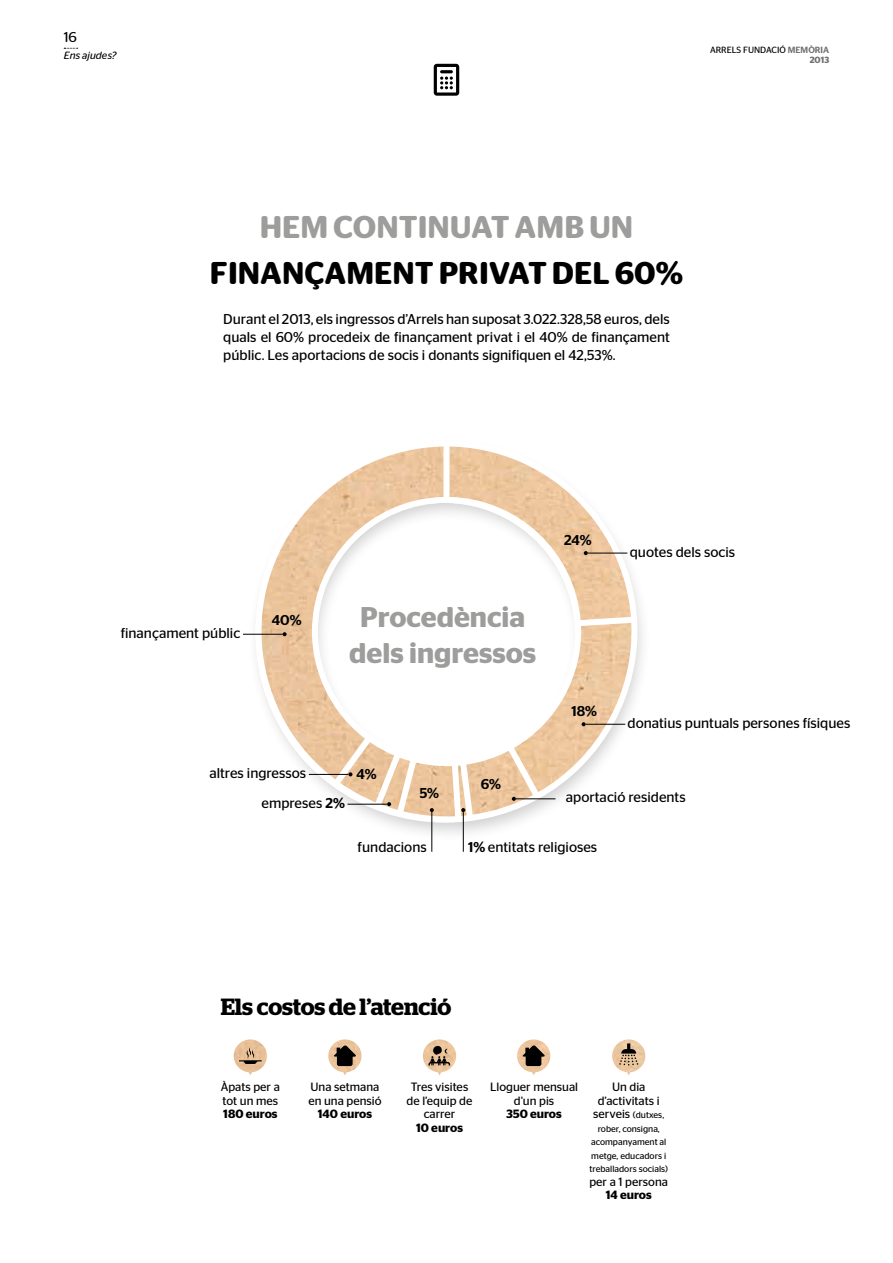
<style>
.page{position:relative;width:893px;height:1263px;background:#fff}
.page>*{position:absolute;margin:0;border:0;box-sizing:border-box;transform-origin:0 0}
.t1{font:600 31.5px "Stag Sans Round";color:#000}
.t2{font:600 31.5px "Stag Sans Round";color:#9d9d9c}
.t3{font:600 28.5px/36px "Stag Sans";color:#9d9d9c;text-align:center}
.t4{font:600 23.4px "Stag";letter-spacing:-.005em;color:#000}
.t5{font:14.25px/18px "Stag Sans";color:#000;text-align:justify}
.t6{font:500 14.25px "Stag Sans";color:#000}
.t7{font:14.25px "Stag Sans Round";color:#000}
.t8{font:12px/13.5px "Stag Sans";color:#000;text-align:center}
.t9{font:600 12px "Stag Sans";color:#000}
.t10{font:italic 10.5px "Stag Sans Round";color:#000}
.t11{font:9px/13.5px "Stag Sans";color:#000;text-align:right}
.s1{font-weight:500;color:#706f6f}
.s2{font-weight:600;color:#706f6f}
.s3{font-weight:500}
.s4{font-size:12px}
</style>
<div class="page">
<svg style="left:64px;top:48px;width:14px;height:1px"></svg>
<img style="left:423px;top:1039px;width:33px;height:33px;border-radius:16px">
<svg style="left:428px;top:1046px;width:23px;height:21px"></svg>
<img style="left:328px;top:1039px;width:34px;height:33px;border-radius:16px">
<svg style="left:333px;top:1045px;width:24px;height:21px"></svg>
<img style="left:517px;top:1039px;width:33px;height:33px;border-radius:16px">
<svg style="left:522px;top:1045px;width:24px;height:21px"></svg>
<img style="left:612px;top:1039px;width:33px;height:33px;border-radius:16px">
<svg style="left:619px;top:1043px;width:19px;height:22px"></svg>
<img style="left:234px;top:1039px;width:33px;height:33px;border-radius:16px">
<svg style="left:239px;top:1047px;width:23px;height:17px"></svg>
<div style="left:247px;top:438px;width:405px;height:405px;background:#000;opacity:.19"></div>
<svg style="left:243px;top:446px;width:7px;height:376px"></svg>
<svg style="left:434px;top:64px;width:25px;height:32px"></svg>
<svg style="left:250px;top:440px;width:392px;height:382px"></svg>
<img style="left:403px;top:762px;width:52px;height:55px">
<img style="left:458px;top:765px;width:9px;height:51px">
<img style="left:466px;top:751px;width:67px;height:63px">
<img style="left:381px;top:779px;width:29px;height:31px">
<img style="left:340px;top:779px;width:54px;height:23px">
<img style="left:514px;top:623px;width:120px;height:169px">
<img style="left:256px;top:447px;width:187px;height:332px">
<img style="left:449px;top:447px;width:182px;height:173px">
<hr style="left:588px;top:553px;width:39px;height:1px;background:#000">
<svg style="left:584px;top:551px;width:4px;height:4px"></svg>
<hr style="left:586px;top:724px;width:39px;height:1px;background:#000">
<svg style="left:582px;top:722px;width:4px;height:4px"></svg>
<hr style="left:516px;top:798px;width:39px;height:1px;background:#000">
<svg style="left:512px;top:797px;width:4px;height:4px"></svg>
<hr style="left:463px;top:812px;width:1px;height:40px;background:#000">
<svg style="left:461px;top:808px;width:4px;height:4px"></svg>
<hr style="left:432px;top:812px;width:1px;height:40px;background:#000">
<svg style="left:430px;top:808px;width:4px;height:4px"></svg>
<hr style="left:243px;top:634px;width:40px;height:1px;background:#000">
<svg style="left:283px;top:632px;width:4px;height:4px"></svg>
<hr style="left:347px;top:804px;width:40px;height:1px;background:#000">
<svg style="left:387px;top:802px;width:4px;height:4px"></svg>
<hr style="left:309px;top:774px;width:39px;height:1px;background:#000">
<svg style="left:348px;top:772px;width:4px;height:4px"></svg>
<p class="t7" style="left:64px;top:29px;width:15px">16</p>
<p class="t10" style="left:64px;top:50px;width:54px">Ens ajudes?</p>
<p class="t11" style="left:710px;top:45px;width:121px;line-height:9.9px">ARRELS FUNDACIÓ <span class="s1">MEMÒRIA<br></span><span class="s2">2013</span></p>
<h1 class="t2" style="left:260px;top:209px;width:375px">HEM CONTINUAT AMB UN</h1>
<h1 class="t1" style="left:210px;top:255px;width:475px">FINANÇAMENT PRIVAT DEL 60%</h1>
<p class="t5" style="left:223px;top:310px;width:448px">Durant el 2013, els ingressos d’Arrels han suposat 3.022.328,58 euros, dels quals el 60% procedeix de finançament privat i el 40% de finançament públic. Les aportacions de socis i donants signifiquen el 42,53%.</p>
<p class="t5" style="left:121px;top:624px;width:121px">finançament públic</p>
<p class="t6" style="left:272px;top:612px;width:31px">40%</p>
<h2 class="t3" style="left:349px;top:599px;width:189px">Procedència dels ingressos</h2>
<p class="t5" style="left:209px;top:764px;width:98px">altres ingressos</p>
<p class="t5" style="left:262px;top:794px;width:85px">empreses <span class="s3">2%</span></p>
<p class="t6" style="left:357px;top:766px;width:22px">4%</p>
<p class="t6" style="left:420px;top:785px;width:21px">5%</p>
<p class="t6" style="left:481px;top:776px;width:22px">6%</p>
<p class="t6" style="left:564px;top:531px;width:29px">24%</p>
<p class="t5" style="left:630px;top:542px;width:107px">quotes dels socis</p>
<p class="t6" style="left:572px;top:703px;width:27px">18%</p>
<p class="t5" style="left:628px;top:714px;width:224px">donatius puntuals persones físiques</p>
<p class="t5" style="left:566px;top:788px;width:121px">aportació residents</p>
<p class="t5" style="left:358px;top:838px;width:71px">fundacions</p>
<p class="t5" style="left:468px;top:838px;width:131px"><span class="s3">1%</span> entitats religioses</p>
<h3 class="t4" style="left:221px;top:993px;width:232px">Els costos de l’atenció</h3>
<p class="t8" style="left:221px;top:1080px;width:61px;text-align:left">Àpats per a tot un mes</p>
<p class="t9" style="left:223px;top:1107px;width:56px">180 euros</p>
<p class="t8" style="left:308px;top:1080px;width:75px;text-align:left">Una setmana en una pensió</p>
<p class="t9" style="left:318px;top:1107px;width:56px">140 euros</p>
<p class="t8" style="left:407px;top:1080px;width:67px">Tres visites de l’equip de carrer</p>
<p class="t9" style="left:416px;top:1121px;width:48px">10 euros</p>
<p class="t8" style="left:490px;top:1080px;width:89px">Lloguer mensual d’un pis</p>
<p class="t9" style="left:506px;top:1107px;width:57px">350 euros</p>
<p class="t8" style="left:598px;top:1080px;width:63px">Un dia d’activitats i</p>
<p class="t11" style="left:589px;top:1108px;width:80px;text-align:center"><span class="s4">serveis</span> (dutxes, rober, consigna, acompanyament al metge, educadors i treballadors socials)</p>
<p class="t8" style="left:589px;top:1175px;width:80px">per a 1 persona</p>
<p class="t9" style="left:606px;top:1188px;width:47px">14 euros</p>
</div>
